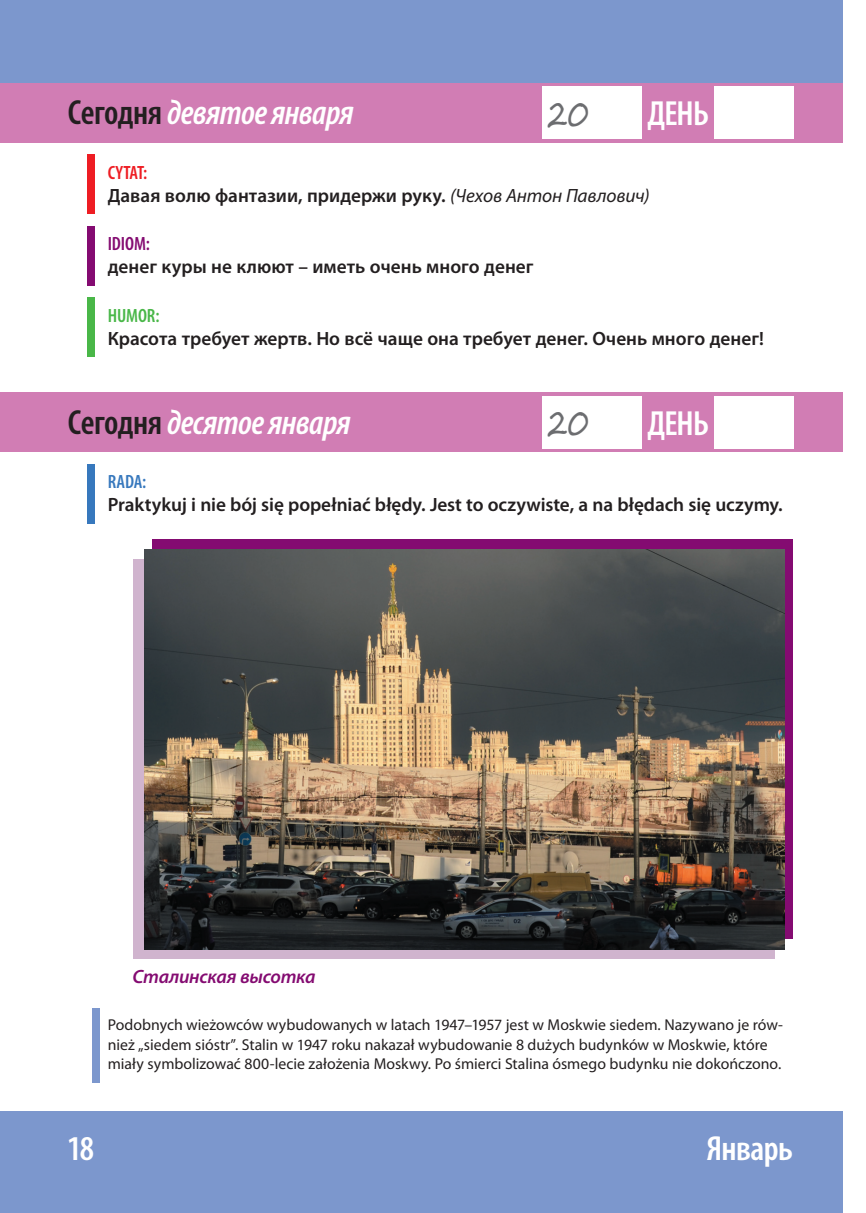
<style>
.page{position:relative;width:866px;height:1213px;background:#fff}
.page>*{position:absolute;margin:0;border:0;box-sizing:border-box;transform-origin:0 0}
.t1{font:italic 600 condensed 35px "Myriad Pro";letter-spacing:-.02em;color:#fff}
.t2{font:600 condensed 35px "Myriad Pro";letter-spacing:-.025em;color:#fff}
.t3{font:35px "Segoe Script";color:#6c6d70;scale:.8 1}
.t4{font:600 19.25px/22.8px "Myriad Pro";color:#231f20}
.t5{font:italic 600 19.25px "Myriad Pro";letter-spacing:-.015em;color:#840b71}
.t6{font:600 condensed 19.25px "Myriad Pro";letter-spacing:-.005em;color:#840b71}
.t7{font:600 condensed 19.25px "Myriad Pro";letter-spacing:-.005em;color:#49b748}
.t8{font:600 condensed 19.25px "Myriad Pro";color:#3778bd}
.t9{font:15.75px/19.2px "Myriad Pro";color:#231f20}
.s1{font-style:normal;color:#231f20}
.s2{font-stretch:condensed;color:#ee1d23}
.s3{font-weight:400;font-style:italic}
</style>
<div class="page">
<div style="left:0;top:1110px;width:842px;height:102px;background:#7c97cd"></div>
<div style="left:0;top:0;width:842px;height:83px;background:#7c97cd"></div>
<div style="left:87px;top:154px;width:7px;height:60px;background:#ee1d23"></div>
<div style="left:87px;top:226px;width:7px;height:59px;background:#840b71"></div>
<div style="left:87px;top:297px;width:7px;height:60px;background:#49b748"></div>
<div style="left:152px;top:539px;width:640px;height:399px;background:#840b71"></div>
<div style="left:134px;top:559px;width:640px;height:400px;background:#d0b4ce"></div>
<img style="left:144px;top:549px;width:639px;height:400px">
<div style="left:0;top:83px;width:842px;height:59px;background:#d17db4"></div>
<div style="left:713px;top:87px;width:79px;height:52px;background:#fff"></div>
<div style="left:542px;top:87px;width:99px;height:52px;background:#fff"></div>
<div style="left:0;top:392px;width:842px;height:60px;background:#d17db4"></div>
<div style="left:713px;top:396px;width:79px;height:52px;background:#fff"></div>
<div style="left:542px;top:396px;width:99px;height:52px;background:#fff"></div>
<div style="left:87px;top:464px;width:7px;height:59px;background:#3778bd"></div>
<div style="left:92px;top:1008px;width:7px;height:74px;background:#7c97cd"></div>
<h1 class="t1" style="left:68px;top:100px;width:287px"><span class="s1">Сегодня</span> девятое января</h1>
<h1 class="t3" style="left:547px;top:88px;width:53px">20</h1>
<h1 class="t2" style="left:647px;top:101px;width:63px">ДЕНЬ</h1>
<p class="t4" style="left:108px;top:163px;width:543px"><span class="s2">CYTAT:<br></span>Давая волю фантазии, придержи руку. <span class="s3">(Чехов Антон Павлович)</span></p>
<p class="t6" style="left:108px;top:237px;width:44px">IDIOM:</p>
<p class="t4" style="left:108px;top:257px;width:427px">денег куры не клюют – иметь очень много денег</p>
<p class="t7" style="left:108px;top:308px;width:53px">HUMOR:</p>
<p class="t4" style="left:108px;top:328px;width:657px">Красота требует жертв. Но всё чаще она требует денег. Очень много денег!</p>
<h1 class="t1" style="left:68px;top:409px;width:284px"><span class="s1">Сегодня</span> десятое января</h1>
<h1 class="t3" style="left:547px;top:397px;width:53px">20</h1>
<h1 class="t2" style="left:647px;top:410px;width:63px">ДЕНЬ</h1>
<p class="t8" style="left:108px;top:475px;width:40px">RADA:</p>
<p class="t4" style="left:108px;top:494px;width:676px">Praktykuj i nie bój się popełniać błędy. Jest to oczywiste, a na błędach się uczymy.</p>
<p class="t5" style="left:132px;top:969px;width:184px">Сталинская высотка</p>
<p class="t9" style="left:108px;top:1016px;width:676px">Podobnych wieżowców wybudowanych w latach 1947–1957 jest w Moskwie siedem. Nazywano je rów&shy;nież „siedem sióstr”. Stalin w 1947 roku nakazał wybudowanie 8 dużych budynków w Moskwie, które miały symbolizować 800-lecie założenia Moskwy. Po śmierci Stalina ósmego budynku nie dokończono.</p>
<h1 class="t2" style="left:67px;top:1135px;width:28px">18</h1>
<h1 class="t2" style="left:706px;top:1135px;width:88px">Январь</h1>
</div>
